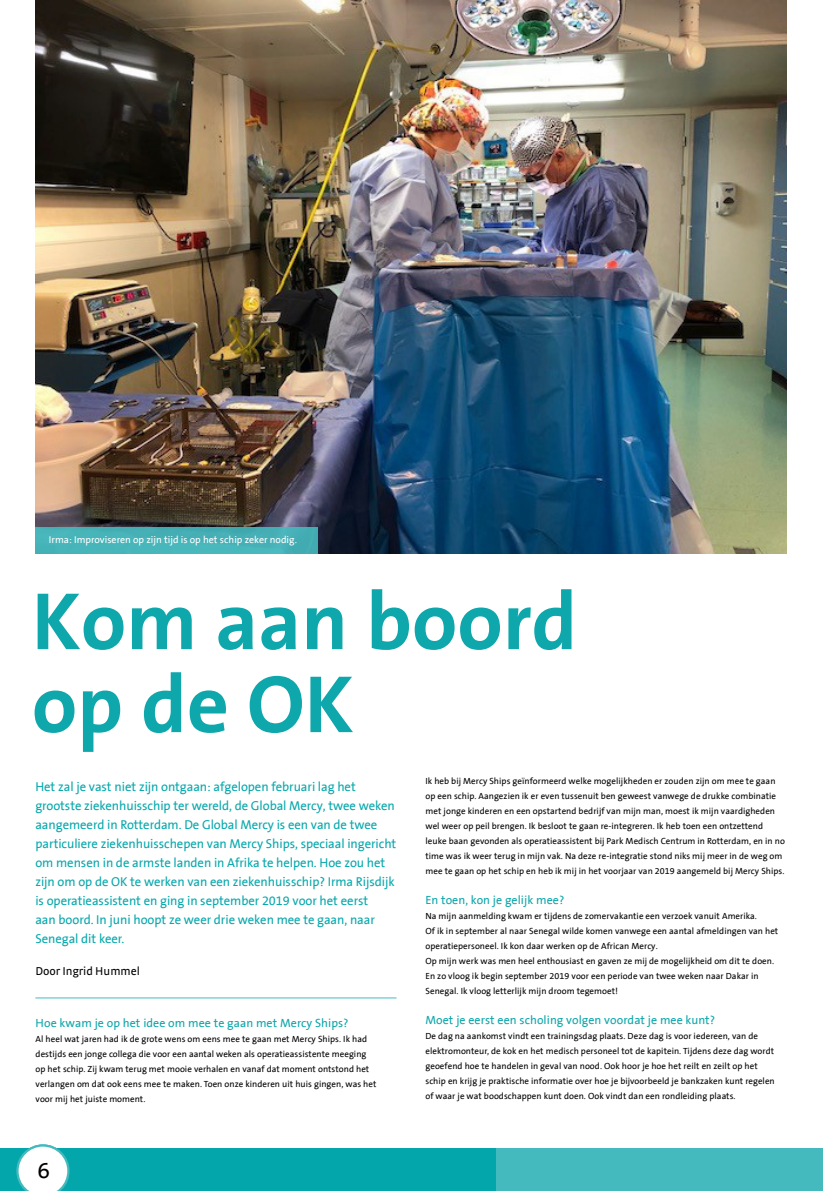
<style>
.page{position:relative;width:823px;height:1191px;background:#fff}
.page>*{position:absolute;margin:0;border:0;box-sizing:border-box;transform-origin:0 0}
.t1{font:700 82px/83px "The Sans Q7";color:#0ea7ab}
.t2{font:23px "The Sans Q5 Plain";color:#000}
.t3{font:13px/19px "The Sans Q5 Plain";letter-spacing:-.005em;color:#08a8ac}
.t4{font:12px "The Sans Q5 Plain";letter-spacing:.005em;color:#0ea7ab}
.t5{font:12px "Strada OT";color:#000}
.t6{font:10px "The Sans Q5 Plain";color:#fff}
.t7{font:9px/15px "The Sans Q5 Plain";letter-spacing:.005em;color:#000}
</style>
<div class="page">
<div style="left:0;top:1149px;width:748px;height:42px;background:#03a6ab"></div>
<div style="left:496px;top:1149px;width:326px;height:42px;background:#44babe"></div>
<svg style="left:16px;top:1144px;width:53px;height:47px"></svg>
<img style="left:35px;top:1px;width:751px;height:552px">
<hr style="left:35px;top:997px;width:361px;height:1px;background:#45babf">
<div style="left:35px;top:526px;width:282px;height:27px;background:#47b3b8"></div>
<p class="t6" style="left:49px;top:534px;width:249px">Irma: Improviseren op zijn tijd is op het schip zeker nodig.</p>
<h1 class="t1" style="left:32px;top:582px;width:546px">Kom aan boord op de OK</h1>
<p class="t3" style="left:35px;top:778px;width:362px">Het zal je vast niet zijn ontgaan: afgelopen februari lag het grootste ziekenhuisschip ter wereld, de Global Mercy, twee weken aangemeerd in Rotterdam. De Global Mercy is een van de twee particuliere ziekenhuisschepen van Mercy Ships, speciaal ingericht om mensen in de armste landen in Afrika te helpen. Hoe zou het zijn om op de OK te werken van een ziekenhuisschip? Irma Rijsdijk is operatieassistent en ging in september 2019 voor het eerst<br>aan boord. In juni hoopt ze weer drie weken mee te gaan, naar Senegal dit keer.</p>
<h3 class="t5" style="left:35px;top:964px;width:106px">Door Ingrid Hummel</h3>
<h3 class="t4" style="left:36px;top:1016px;width:314px">Hoe kwam je op het idee om mee te gaan met Mercy Ships?</h3>
<p class="t7" style="left:36px;top:1031px;width:342px">Al heel wat jaren had ik de grote wens om eens mee te gaan met Mercy Ships. Ik had destijds een jonge collega die voor een aantal weken als operatieassistente meeging op het schip. Zij kwam terug met mooie verhalen en vanaf dat moment ontstond het verlangen om dat ook eens mee te maken. Toen onze kinderen uit huis gingen, was het voor mij het juiste moment.</p>
<h2 class="t2" style="left:38px;top:1157px;width:14px">46</h2>
<p class="t7" style="left:425px;top:774px;width:361px">Ik heb bij Mercy Ships geïnformeerd welke mogelijkheden er zouden zijn om mee te gaan op een schip. Aangezien ik er even tussenuit ben geweest vanwege de drukke combinatie met jonge kinderen en een opstartend bedrijf van mijn man, moest ik mijn vaardigheden wel weer op peil brengen. Ik besloot te gaan re-integreren. Ik heb toen een ontzettend leuke baan gevonden als operatieassistent bij Park Medisch Centrum in Rotterdam, en in no time was ik weer terug in mijn vak. Na deze re-integratie stond niks mij meer in de weg om mee te gaan op het schip en heb ik mij in het voorjaar van 2019 aangemeld bij Mercy Ships.</p>
<h3 class="t4" style="left:425px;top:894px;width:140px">En toen, kon je gelijk mee?</h3>
<p class="t7" style="left:425px;top:909px;width:354px">Na mijn aanmelding kwam er tijdens de zomervakantie een verzoek vanuit Amerika.<br>Of ik in september al naar Senegal wilde komen vanwege een aantal afmeldingen van het operatiepersoneel. Ik kon daar werken op de African Mercy.<br>Op mijn werk was men heel enthousiast en gaven ze mij de mogelijkheid om dit te doen.<br>En zo vloog ik begin september 2019 voor een periode van twee weken naar Dakar in Senegal. Ik vloog letterlijk mijn droom tegemoet!</p>
<h3 class="t4" style="left:425px;top:1014px;width:291px">Moet je eerst een scholing volgen voordat je mee kunt?</h3>
<p class="t7" style="left:425px;top:1029px;width:350px">De dag na aankomst vindt een trainingsdag plaats. Deze dag is voor iedereen, van de elektromonteur, de kok en het medisch personeel tot de kapitein. Tijdens deze dag wordt geoefend hoe te handelen in geval van nood. Ook hoor je hoe het reilt en zeilt op het schip en krijg je praktische informatie over hoe je bijvoorbeeld je bankzaken kunt regelen of waar je wat boodschappen kunt doen. Ook vindt dan een rondleiding plaats.</p>
</div>
